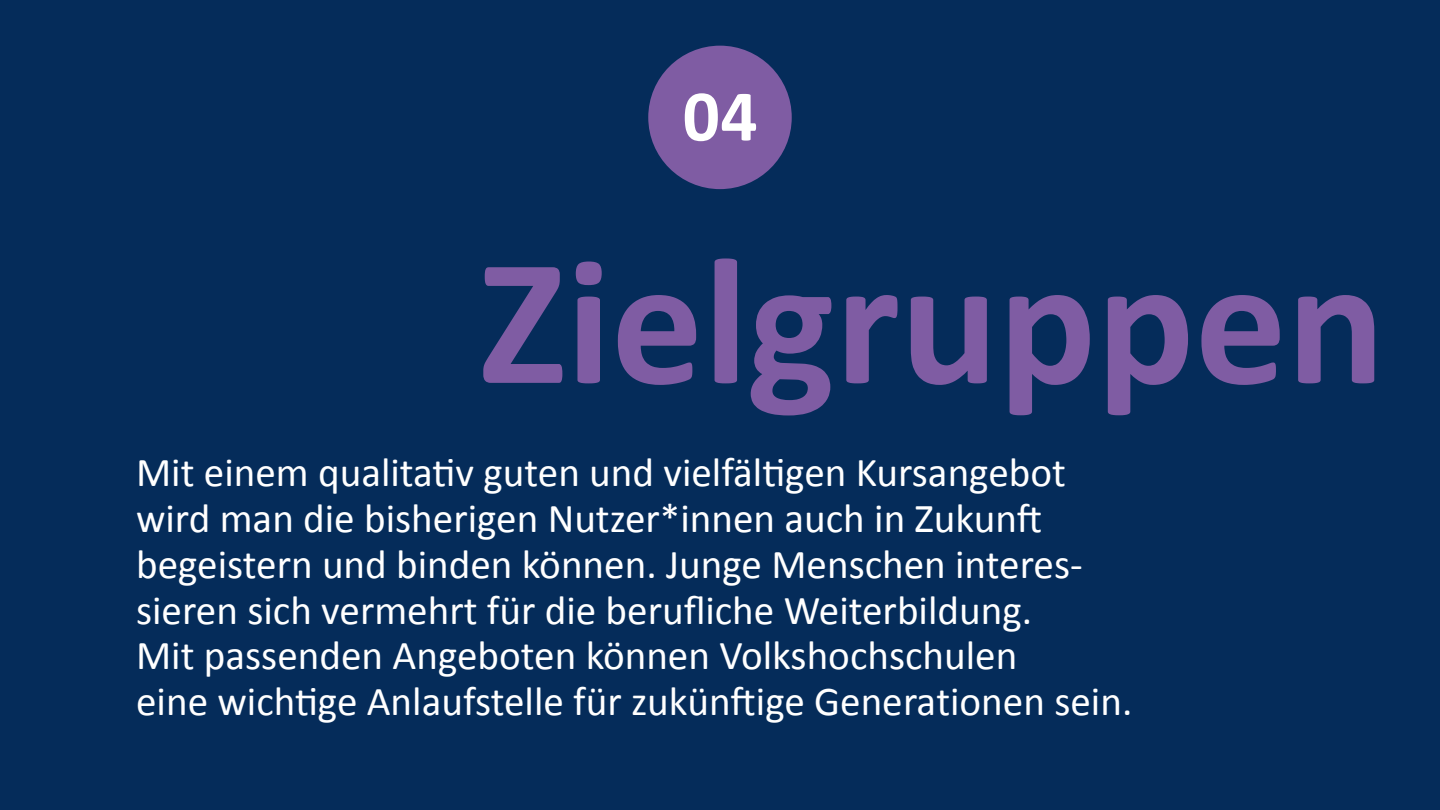
<style>
.page{position:relative;width:1440px;height:810px;background:#052c5a}
.page>*{position:absolute;margin:0;border:0;box-sizing:border-box;transform-origin:0 0}
.t1{font:700 183px "Calibri";color:#7f5ca3}
.t2{font:700 91.5px "Calibri";color:#fff}
.t3{font:700 73.2px "Calibri";color:#fff}
.t4{font:41.17px/45.8px "Calibri";color:#fff}
</style>
<div class="page">
<div style="left:648px;top:46px;width:144px;height:143px;background:#7f5ca3;border-radius:50%"></div>
<h2 class="t2" style="left:665px;top:39px;width:96px">04</h2>
<h3 class="t3" style="left:683px;top:71px;width:76px">04</h3>
<h1 class="t1" style="left:479px;top:209px;width:908px">Zielgruppen</h1>
<p class="t4" style="left:136px;top:449px;width:998px">Mit einem qualitativ guten und vielfältigen Kursangebot wird man die bisherigen Nutzer*innen auch in Zukunft begeistern und binden können. Junge Menschen interes&shy;sieren sich vermehrt für die berufliche Weiterbildung.<br>Mit passenden Angeboten können Volkshochschulen<br>eine wichtige Anlaufstelle für zukünftige Generationen sein.</p>
<p class="t4" style="left:657px;top:491px;width:375px"><sup>*</sup>innen auch in Zukunft</p>
<p class="t4" style="left:134px;top:628px;width:927px">kann die vhs mit den richtigen Angeboten eine wichtige<br>Anlaufstelle für zukünftige Generationen s in.</p>
</div>
